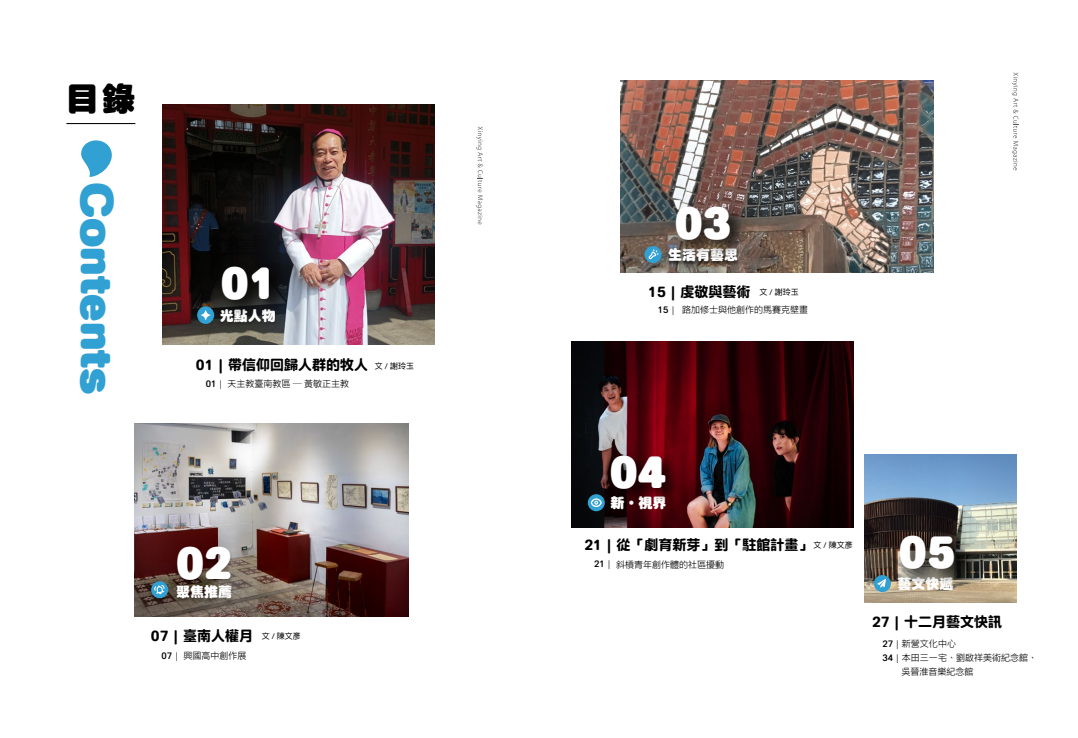
<style>
.page{position:relative;width:1078px;height:738px;background:#fff}
.page>*{position:absolute;margin:0;border:0;box-sizing:border-box;transform-origin:0 0}
.t1{font:42.9px "AR Jing Xi Run Hei B5 HK UBL";color:#31a0d2}
.t2{font:41.8px "AR Jing Xi Run Hei B5 HK UBL";color:#fff}
.t3{font:33px "AR Jing Xi Run Hei B5 HK UBL";color:#000}
.t4{font:14px "AR Jing Xi Run Hei B5 HK EH";color:#000}
.t5{font:14px "AR Jing Xi Run Hei B5 HK UBL";color:#fff}
.t6{font:500 9px "AR Jing Xi Run Hei B5 HK";color:#000}
.t7{font:9px "AR Jing Xi Run Hei B5 HK EB";color:#000}
.t8{font:8px "AR Jing Xi Run Hei B5 HK DB";color:#000}
.s1{font-family:"AR Jing Xi Run Hei B5 HK EB";font-weight:400}
.s2{font-family:"Koz Go Pr 6 N"}
.s3{font-family:"AR Jing Xi Run Hei B5 HK";font-weight:500}
</style>
<div class="page">
<svg style="left:81px;top:140px;width:31px;height:37px"></svg>
<hr style="left:66px;top:123px;width:69px;height:1px;background:#000">
<img style="left:864px;top:454px;width:151px;height:148px">
<img style="left:890px;top:522px;width:87px;height:78px">
<svg style="left:873px;top:574px;width:17px;height:17px"></svg>
<svg style="left:877px;top:578px;width:8px;height:9px"></svg>
<svg style="left:476px;top:126px;width:7px;height:98px"></svg>
<svg style="left:1011px;top:72px;width:7px;height:98px"></svg>
<img style="left:134px;top:423px;width:275px;height:193px">
<img style="left:147px;top:540px;width:89px;height:67px">
<svg style="left:151px;top:580px;width:17px;height:17px"></svg>
<svg style="left:154px;top:584px;width:10px;height:10px"></svg>
<img style="left:620px;top:80px;width:313px;height:192px">
<img style="left:663px;top:245px;width:3px;height:25px">
<img style="left:666px;top:194px;width:87px;height:78px">
<svg style="left:644px;top:246px;width:17px;height:17px"></svg>
<svg style="left:648px;top:249px;width:10px;height:10px"></svg>
<img style="left:571px;top:341px;width:282px;height:186px">
<img style="left:601px;top:442px;width:87px;height:78px">
<svg style="left:587px;top:494px;width:17px;height:17px"></svg>
<svg style="left:590px;top:498px;width:11px;height:8px"></svg>
<img style="left:163px;top:105px;width:271px;height:239px">
<img style="left:212px;top:253px;width:87px;height:78px">
<div style="left:197px;top:306px;width:17px;height:17px;background:#31a0d2;border-radius:50%"></div>
<svg style="left:201px;top:310px;width:9px;height:10px"></svg>
<h3 class="t3" style="left:66px;top:75px;width:71px">目錄</h3>
<h1 class="t1" style="left:127px;top:181px;width:214px;rotate:90deg">Contents</h1>
<h2 class="t2" style="left:221px;top:253px;width:58px">01</h2>
<h3 class="t5" style="left:220px;top:305px;width:57px">光點人物</h3>
<h3 class="t4" style="left:196px;top:356px;width:174px">01 | 帶信仰回歸人群的牧人</h3>
<p class="t8" style="left:374px;top:360px;width:41px">文 / 謝玲玉</p>
<p class="t6" style="left:206px;top:378px;width:145px"><span class="s1">01</span> | 天主教臺南教區 ─ 黃敏正主教</p>
<h2 class="t2" style="left:176px;top:533px;width:58px">02</h2>
<h3 class="t5" style="left:176px;top:582px;width:57px">聚焦推薦</h3>
<h3 class="t4" style="left:151px;top:626px;width:104px">07 | 臺南人權月</h3>
<p class="t6" style="left:162px;top:649px;width:86px"><span class="s1">07</span> | 興國高中創作展</p>
<p class="t8" style="left:261px;top:631px;width:41px">文 / 陳文彥</p>
<h2 class="t2" style="left:674px;top:194px;width:58px">03</h2>
<h3 class="t5" style="left:668px;top:245px;width:71px">生活有藝思</h3>
<h3 class="t4" style="left:648px;top:282px;width:152px">15 | 虔敬與藝術 <sup>文</sup> <sup>/</sup> <sup>謝玲玉</sup></h3>
<p class="t6" style="left:657px;top:304px;width:152px"><span class="s1">15</span> | 路加修士與他創作的馬賽克壁畫</p>
<h2 class="t2" style="left:609px;top:442px;width:58px">04</h2>
<h3 class="t5" style="left:610px;top:492px;width:57px">新<span class="s2">•</span>視界</h3>
<h3 class="t4" style="left:584px;top:535px;width:230px">21 | 從「劇育新芽」到「駐館計畫」</h3>
<p class="t6" style="left:616px;top:559px;width:109px">斜槓青年創作體的社區擾動</p>
<p class="t7" style="left:594px;top:558px;width:19px">21 <span class="s3">|</span></p>
<p class="t8" style="left:813px;top:539px;width:41px">文 / 陳文彥</p>
<h2 class="t2" style="left:898px;top:522px;width:58px">05</h2>
<h3 class="t5" style="left:897px;top:573px;width:57px">藝文快遞</h3>
<h3 class="t4" style="left:871px;top:612px;width:132px">27 | 十二月藝文快訊</h3>
<p class="t6" style="left:882px;top:637px;width:75px"><span class="s1">27</span> | 新營文化中心</p>
<p class="t6" style="left:882px;top:651px;width:156px"><span class="s1">34</span> | 本田三一宅、劉啟祥美術紀念館、</p>
<p class="t6" style="left:901px;top:665px;width:73px">吳晉淮音樂紀念館</p>
</div>
